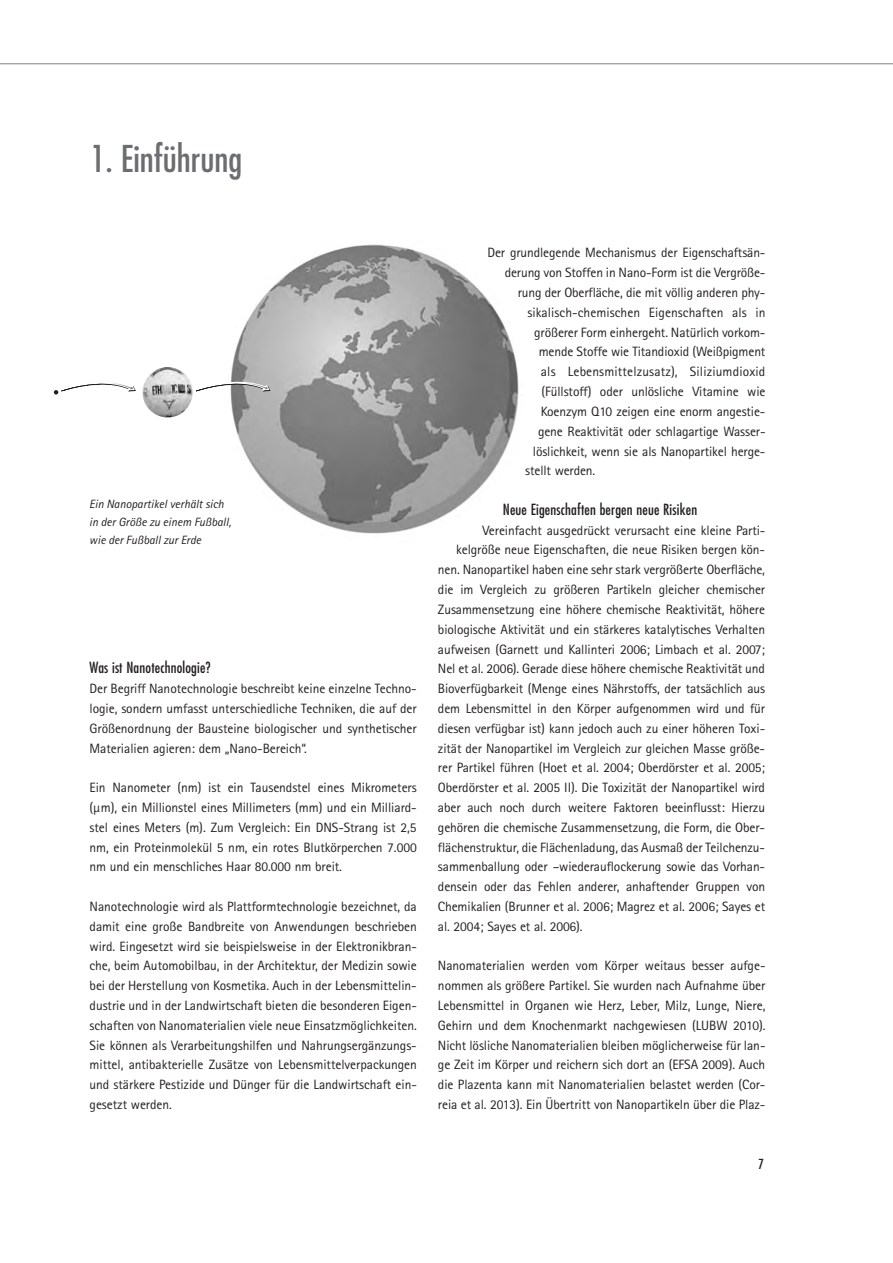
<style>
.page{position:relative;width:893px;height:1263px;background:#fff}
.page>*{position:absolute;margin:0;border:0;box-sizing:border-box;transform-origin:0 0}
.t1{font:condensed 36px "Futura";color:#6c6d70}
.t2{font:condensed 15px "Futura";letter-spacing:.01em;color:#231f20}
.t3{font:13.5px/19.8px "Agfa Rotis Sans Serif";letter-spacing:-.01em;color:#231f20;text-align:justify}
.t4{font:13.5px "Agfa Rotis Sans Serif";letter-spacing:.01em;color:#231f20}
.t5{font:condensed 13.5px "Futura";color:#231f20}
.t6{font:italic 12px/18px "Agfa Rotis Sans Serif";color:#231f20}
</style>
<div class="page">
<img style="left:230px;top:244px;width:289px;height:290px">
<img style="left:143px;top:367px;width:50px;height:50px;border-radius:50%">
<svg style="left:196px;top:377px;width:74px;height:14px"></svg>
<svg style="left:54px;top:383px;width:82px;height:11px"></svg>
<hr style="left:0;top:63px;width:893px;height:1px;background:#808285">
<h1 class="t1" style="left:91px;top:136px;width:153px">1. Einführung</h1>
<p class="t6" style="left:89px;top:495px;width:143px">Ein Nanopartikel verhält sich in der Größe zu einem Fußball, wie der Fußball zur Erde</p>
<p class="t2" style="left:90px;top:658px;width:123px">Was ist Nanotechnologie?</p>
<p class="t3" style="left:90px;top:678px;width:329px">Der Begriff Nanotechnologie beschreibt keine einzelne Techno&shy;logie, sondern umfasst unterschiedliche Techniken, die auf der Größenordnung der Bausteine biologischer und synthetischer Materialien agieren: dem „Nano-Bereich“.</p>
<p class="t3" style="left:90px;top:777px;width:329px">Ein Nanometer (nm) ist ein Tausendstel eines Mikrometers (µm), ein Millionstel eines Millimeters (mm) und ein Milliard&shy;stel eines Meters (m). Zum Vergleich: Ein DNS-Strang ist 2,5 nm, ein Proteinmolekül 5 nm, ein rotes Blutkörperchen 7.000 nm und ein menschliches Haar 80.000 nm breit.</p>
<p class="t3" style="left:90px;top:896px;width:329px">Nanotechnologie wird als Plattformtechnologie bezeichnet, da damit eine große Bandbreite von Anwendungen beschrieben wird. Eingesetzt wird sie beispielsweise in der Elektronikbran&shy;che, beim Automobilbau, in der Architektur, der Medizin sowie bei der Herstellung von Kosmetika. Auch in der Lebensmittelin&shy;dustrie und in der Landwirtschaft bieten die besonderen Eigen&shy;schaften von Nanomaterialien viele neue Einsatzmöglichkeiten.<br>Sie können als Verarbeitungshilfen und Nahrungsergänzungs&shy;mittel, antibakterielle Zusätze von Lebensmittelverpackungen und stärkere Pestizide und Dünger für die Landwirtschaft ein&shy;gesetzt werden.</p>
<p class="t3" style="left:487px;top:243px;width:279px">Der grundlegende Mechanismus der Eigenschaftsän-</p>
<p class="t3" style="left:505px;top:263px;width:262px">derung von Stoffen in Nano-Form ist die Vergröße-</p>
<p class="t3" style="left:518px;top:282px;width:249px">rung der Oberfläche, die mit völlig anderen phy-</p>
<p class="t3" style="left:527px;top:302px;width:240px">sikalisch-chemischen Eigenschaften als in</p>
<p class="t3" style="left:534px;top:322px;width:233px">größerer Form einhergeht. Natürlich vorkom-</p>
<p class="t3" style="left:539px;top:342px;width:228px">mende Stoffe wie Titandioxid (Weißpigment</p>
<p class="t4" style="left:541px;top:364px;width:226px">als Lebensmittelzusatz), Siliziumdioxid</p>
<p class="t3" style="left:541px;top:381px;width:226px">(Füllstoff) oder unlösliche Vitamine wie</p>
<p class="t3" style="left:541px;top:401px;width:226px">Koenzym Q10 zeigen eine enorm angestie-</p>
<p class="t3" style="left:538px;top:421px;width:229px">gene Reaktivität oder schlagartige Wasser-</p>
<p class="t3" style="left:533px;top:441px;width:234px">löslichkeit, wenn sie als Nanopartikel herge-</p>
<p class="t3" style="left:525px;top:461px;width:72px">stellt werden.</p>
<p class="t2" style="left:503px;top:500px;width:196px">Neue Eigenschaften bergen neue Risiken</p>
<p class="t3" style="left:482px;top:520px;width:284px">Vereinfacht ausgedrückt verursacht eine kleine Parti-</p>
<p class="t3" style="left:456px;top:540px;width:310px">kelgröße neue Eigenschaften, die neue Risiken bergen kön-</p>
<p class="t3" style="left:438px;top:560px;width:329px">nen. Nanopartikel haben eine sehr stark vergrößerte Oberfläche,</p>
<p class="t3" style="left:438px;top:579px;width:329px">die im Vergleich zu größeren Partikeln gleicher chemischer</p>
<p class="t3" style="left:438px;top:599px;width:329px">Zusammensetzung eine höhere chemische Reaktivität, höhere</p>
<p class="t3" style="left:438px;top:619px;width:329px">biologische Aktivität und ein stärkeres katalytisches Verhalten</p>
<p class="t3" style="left:438px;top:639px;width:329px">aufweisen (Garnett und Kallinteri 2006; Limbach et al. 2007;</p>
<p class="t3" style="left:438px;top:659px;width:329px">Nel et al. 2006). Gerade diese höhere chemische Reaktivität und</p>
<p class="t3" style="left:438px;top:678px;width:329px">Bioverfügbarkeit (Menge eines Nährstoffs, der tatsächlich aus</p>
<p class="t3" style="left:438px;top:698px;width:329px">dem Lebensmittel in den Körper aufgenommen wird und für</p>
<p class="t3" style="left:438px;top:718px;width:329px">diesen verfügbar ist) kann jedoch auch zu einer höheren Toxi-</p>
<p class="t3" style="left:438px;top:738px;width:329px">zität der Nanopartikel im Vergleich zur gleichen Masse größe-</p>
<p class="t3" style="left:438px;top:758px;width:329px">rer Partikel führen (Hoet et al. 2004; Oberdörster et al. 2005;</p>
<p class="t3" style="left:438px;top:778px;width:329px">Oberdörster et al. 2005 II). Die Toxizität der Nanopartikel wird</p>
<p class="t3" style="left:438px;top:797px;width:329px">aber auch noch durch weitere Faktoren beeinflusst: Hierzu</p>
<p class="t3" style="left:438px;top:817px;width:329px">gehören die chemische Zusammensetzung, die Form, die Ober-</p>
<p class="t3" style="left:438px;top:837px;width:329px">flächenstruktur, die Flächen ladung, das Ausmaß der Teilchenzu-</p>
<p class="t3" style="left:438px;top:857px;width:329px">sammenballung oder –wiederauflockerung sowie das Vorhan-</p>
<p class="t3" style="left:438px;top:877px;width:329px">densein oder das Fehlen anderer, anhaftender Gruppen von</p>
<p class="t3" style="left:438px;top:896px;width:329px">Chemikalien (Brunner et al. 2006; Magrez et al. 2006; Sayes et</p>
<p class="t3" style="left:438px;top:916px;width:146px">al. 2004; Sayes et al. 2006).</p>
<p class="t3" style="left:438px;top:956px;width:329px">Nanomaterialien werden vom Körper weitaus besser aufge&shy;nommen als größere Partikel. Sie wurden nach Aufnahme über Lebensmittel in Organen wie Herz, Leber, Milz, Lunge, Niere, Gehirn und dem Knochenmarkt nachgewiesen (LUBW 2010).<br>Nicht lösliche Nanomaterialien bleiben möglicherweise für lan&shy;ge Zeit im Körper und reichern sich dort an (EFSA 2009). Auch die Plazenta kann mit Nanomaterialien belastet werden (Cor&shy;reia et al. 2013). Ein Übertritt von Nanopartikeln über die Plaz-</p>
<p class="t5" style="left:758px;top:1156px;width:7px">7</p>
</div>
